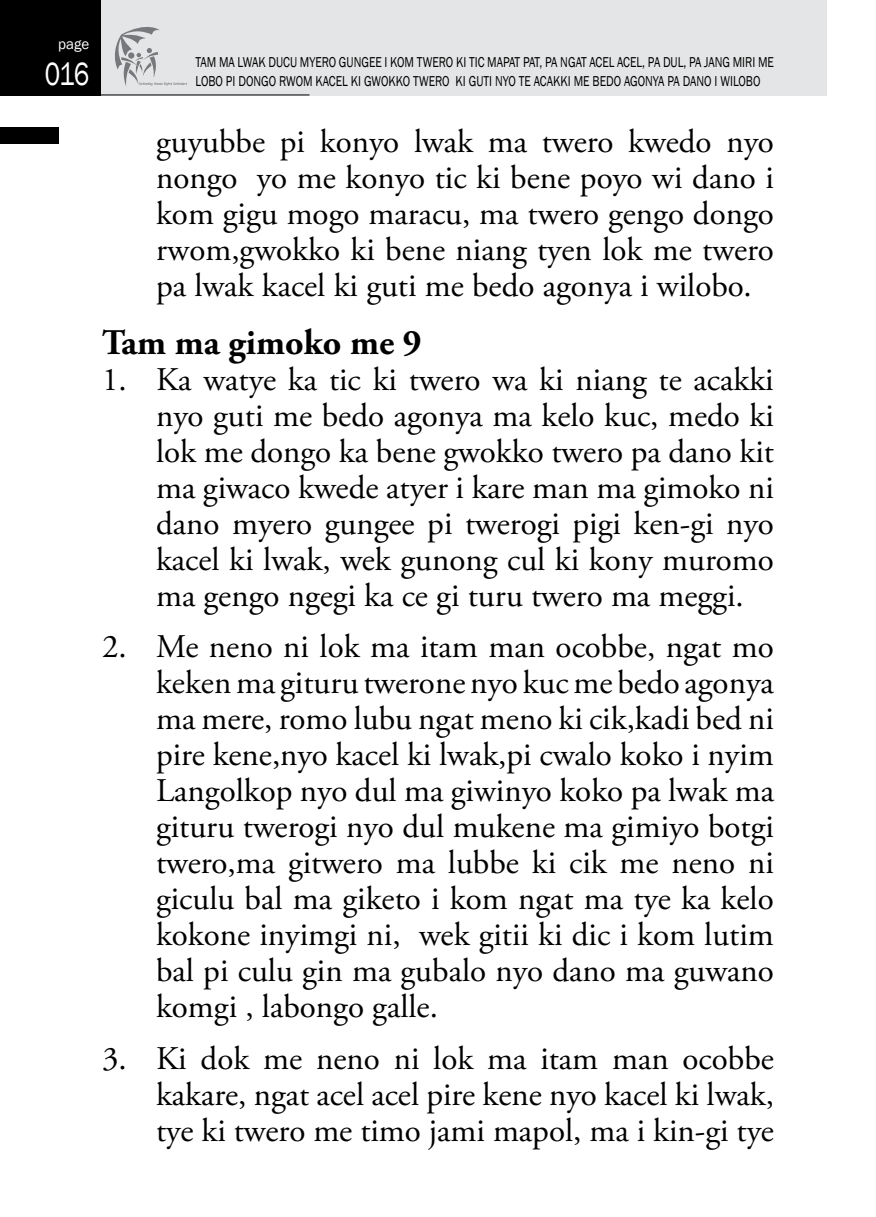
<style>
.page{position:relative;width:876px;height:1217px;background:#fff}
.page>*{position:absolute;margin:0;border:0;box-sizing:border-box;transform-origin:0 0}
.t1{font:700 36px "Adobe Garamond Pro";color:#000}
.t2{font:33px/36px "Adobe Garamond Pro";color:#000;text-align:justify}
.t3{font:33px "Franklin Gothic";color:#fff;scale:.8 1}
.t4{font:15px "Franklin Gothic";color:#fff}
.t5{font:14.7px "Franklin Gothic";color:#000;scale:.8 1}
</style>
<div class="page">
<div style="left:49px;top:0;width:778px;height:95px;background:#e4e5e6"></div>
<hr style="left:0;top:94px;width:309px;height:1px;background:#000">
<div style="left:0;top:128px;width:59px;height:16px;background:#000"></div>
<div style="left:0;top:0;width:100px;height:95px;background:#000"></div>
<svg style="left:115px;top:27px;width:72px;height:59px"></svg>
<p class="t4" style="left:58px;top:34px;width:33px">page</p>
<p class="t3" style="left:45px;top:54px;width:57px">016</p>
<p class="t5" style="left:196px;top:53px;width:724px">TAM MA LWAK DUCU MYERO GUNGEE I KOM TWERO KI TIC MAPAT PAT, PA NGAT ACEL ACEL, PA DUL, PA JANG MIRI ME</p>
<p class="t5" style="left:196px;top:72px;width:708px">LOBO PI DONGO RWOM KACEL KI GWOKKO TWERO KI GUTI NYO TE ACAKKI ME BEDO AGONYA PA DANO I WILOBO</p>
<p class="t2" style="left:156px;top:124px;width:619px">guyubbe pi konyo lwak ma twero kwedo nyo nongo yo me konyo tic ki bene poyo wi dano i kom gigu mogo maracu, ma twero gengo dongo rwom,gwokko ki bene niang tyen lok me twero pa lwak kacel ki guti me bedo agonya i wilobo.</p>
<p class="t1" style="left:102px;top:321px;width:321px">Tam ma gimoko me 9</p>
<p class="t2" style="left:156px;top:362px;width:619px;text-indent:-54px">1. Ka watye ka tic ki twero wa ki niang te acakki nyo guti me bedo agonya ma kelo kuc, medo ki lok me dongo ka bene gwokko twero pa dano kit ma giwaco kwede atyer i kare man ma gimoko ni dano myero gungee pi twerogi pigi ken-gi nyo kacel ki lwak, wek gunong cul ki kony muromo ma gengo ngegi ka ce gi turu twero ma meggi.</p>
<p class="t2" style="left:156px;top:629px;width:619px;text-indent:-54px">2. Me neno ni lok ma itam man ocobbe, ngat mo keken ma gituru twerone nyo kuc me bedo agonya ma mere, romo lubu ngat meno ki cik,kadi bed ni pire kene,nyo kacel ki lwak,pi cwalo koko i nyim Langolkop nyo dul ma giwinyo koko pa lwak ma gituru twerogi nyo dul mukene ma gimiyo botgi twero,ma gitwero ma lubbe ki cik me neno ni giculu bal ma giketo i kom ngat ma tye ka kelo kokone inyimgi ni, wek gitii ki dic i kom lutim bal pi culu gin ma gubalo nyo dano ma guwano komgi , labongo galle.</p>
<p class="t2" style="left:156px;top:1040px;width:619px;text-indent:-54px">3. Ki dok me neno ni lok ma itam man ocobbe kakare, ngat acel acel pire kene nyo kacel ki lwak, tye ki twero me timo jami mapol, ma i kin-gi tye</p>
</div>
